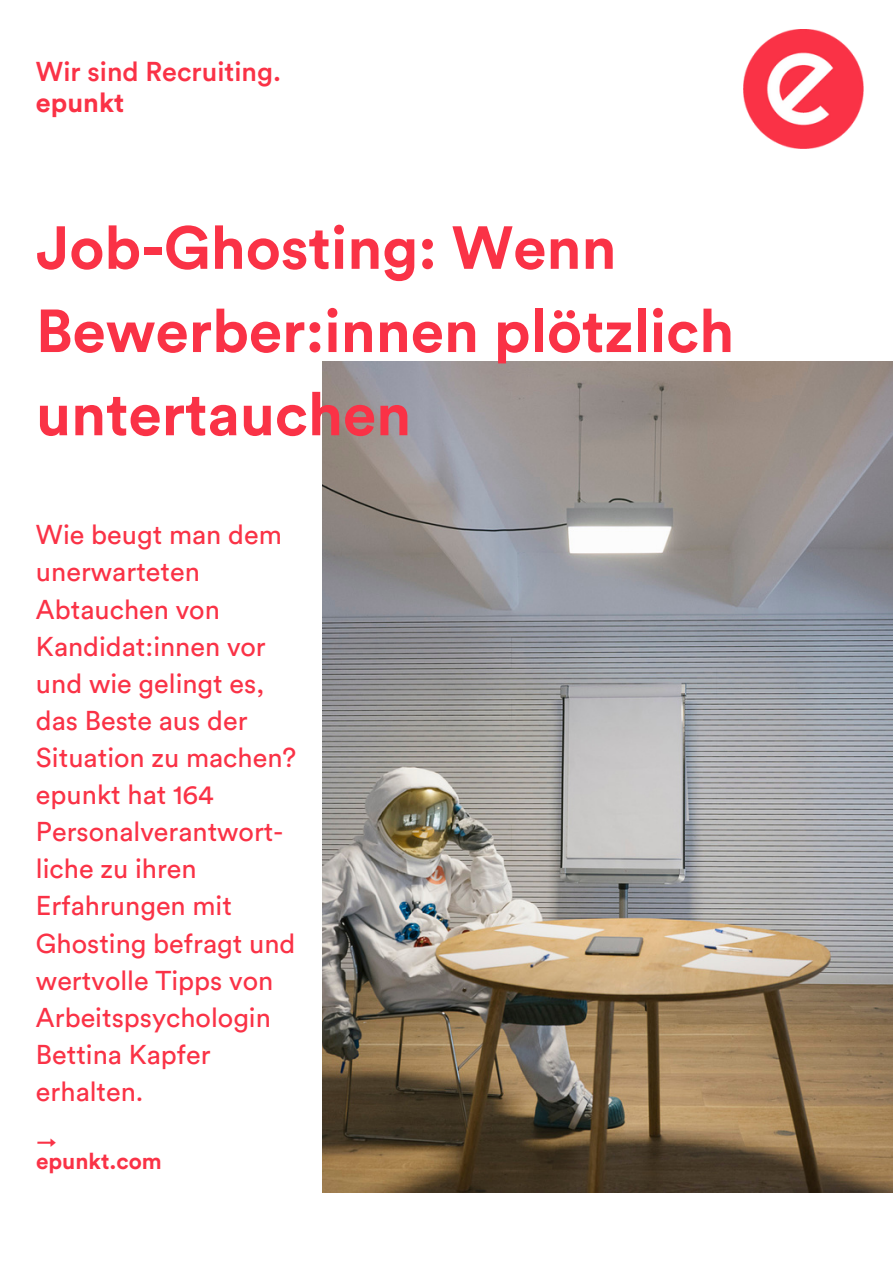
<style>
.page{position:relative;width:893px;height:1264px;background:#fff}
.page>*{position:absolute;margin:0;border:0;box-sizing:border-box;transform-origin:0 0}
.t1{font:700 60px/83.2px "Circular Std";color:#fa3246}
.t2{font:27px/37px "Circular Std";color:#fa3246}
.t3{font:500 27px "Circular Std";color:#fa3246}
.t4{font:700 27px "Circular Std";color:#fa3246}
.t5{font:700 22.5px "Circular Std";color:#fa3246}
.t6{font:700 17.85px "Circular Std";color:#fa3246}
</style>
<div class="page">
<img style="left:743px;top:29px;width:120px;height:120px">
<img style="left:322px;top:361px;width:570px;height:831px">
<p class="t3" style="left:36px;top:59px;width:246px">Wir sind Recruiting.</p>
<p class="t4" style="left:36px;top:91px;width:90px">epunkt</p>
<p class="t1" style="left:36px;top:209px;width:699px">Job-Ghosting: Wenn<br>Bewerber:innen plötzlich untertauchen</p>
<p class="t2" style="left:36px;top:517px;width:262px">Wie beugt man dem unerwarteten<br>Abtauchen von<br>Kandidat:innen vor und wie gelingt es, das Beste aus der<br>Situation zu machen?</p>
<p class="t2" style="left:36px;top:777px;width:261px">epunkt hat 164<br>Personalverantwort&shy;liche zu ihren<br>Erfahrungen mit<br>Ghosting befragt und wertvolle Tipps von<br>Arbeitspsychologin<br>Bettina Kapfer erhalten.</p>
<p class="t6" style="left:37px;top:1133px;width:21px">→</p>
<p class="t5" style="left:36px;top:1150px;width:127px">epunkt.com</p>
</div>
